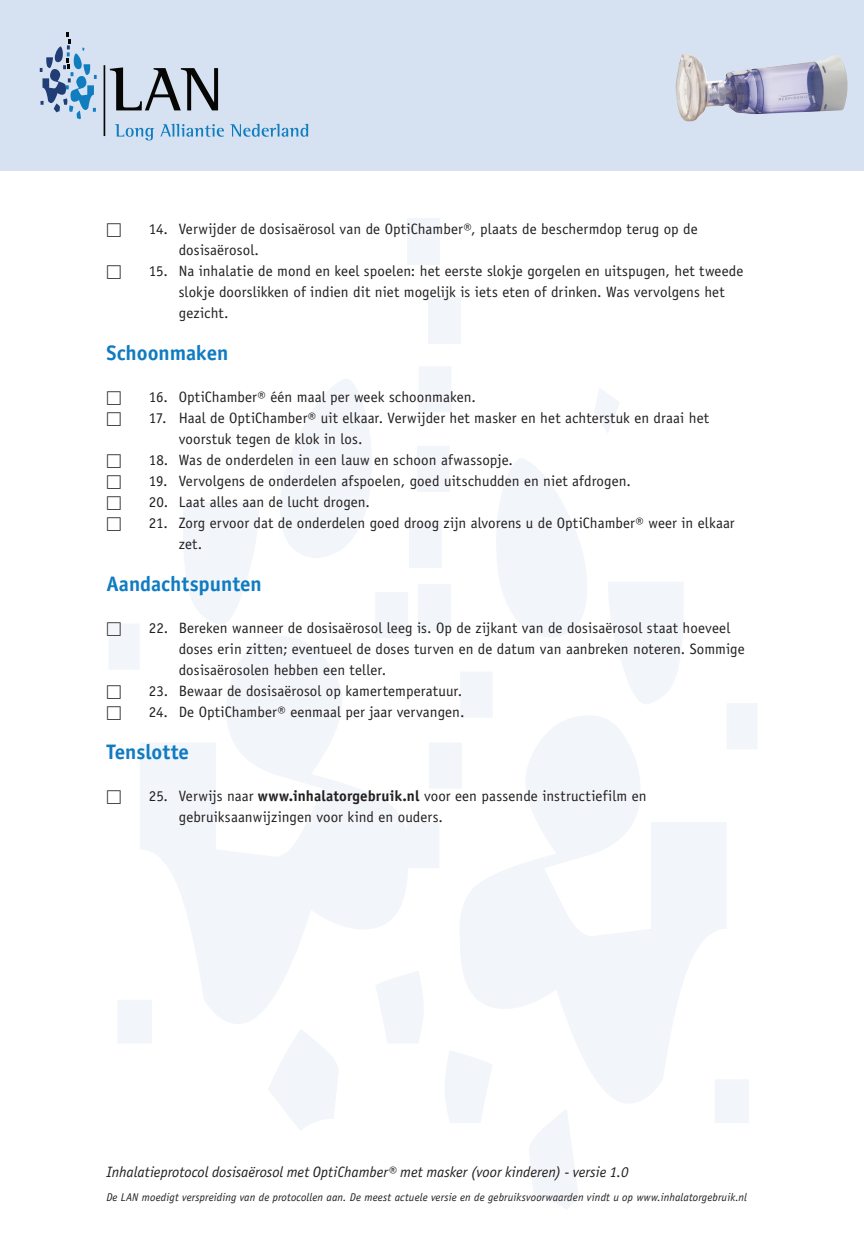
<style>
.page{position:relative;width:864px;height:1234px;background:#fff}
.page>*{position:absolute;margin:0;border:0;box-sizing:border-box;transform-origin:0 0}
.t1{font:700 21px "Officina Sans Std";color:#107bc1}
.t2{font:15px/21px "Officina Sans Std";letter-spacing:.005em;color:#231f20}
.t3{font:italic 15px "Officina Sans Std";color:#231f20}
.t4{font:15px "Universal Std Newswith Comm Pi";color:#231f20}
.t5{font:italic 11.25px "Officina Sans Std";letter-spacing:.01em;color:#231f20}
.s1{font-weight:700}
</style>
<div class="page">
<svg style="left:109px;top:367px;width:342px;height:763px"></svg>
<svg style="left:406px;top:387px;width:351px;height:823px"></svg>
<div style="left:407px;top:218px;width:33px;height:46px;background:#f2f5fa"></div>
<div style="left:418px;top:584px;width:32px;height:46px;background:#f2f5fa"></div>
<div style="left:428px;top:297px;width:33px;height:46px;background:#f2f5fa"></div>
<div style="left:409px;top:521px;width:32px;height:46px;background:#f2f5fa"></div>
<div style="left:0;top:0;width:863px;height:170px;background:#d6e2f2"></div>
<hr style="left:103px;top:65px;width:2px;height:71px;background:#060704">
<svg style="left:110px;top:67px;width:108px;height:43px"></svg>
<svg style="left:115px;top:124px;width:39px;height:16px"></svg>
<svg style="left:160px;top:124px;width:64px;height:13px"></svg>
<svg style="left:230px;top:124px;width:78px;height:13px"></svg>
<svg style="left:40px;top:32px;width:57px;height:87px"></svg>
<img style="left:675px;top:53px;width:173px;height:69px">
<p class="t4" style="left:106px;top:222px;width:16px">☐</p>
<p class="t2" style="left:179px;top:218px;width:520px;text-indent:-30px">14. Verwijder de dosisaërosol van de OptiChamber®, plaats de beschermdop terug op de dosisaërosol.</p>
<p class="t4" style="left:106px;top:264px;width:16px">☐</p>
<p class="t2" style="left:179px;top:260px;width:566px;text-indent:-30px">15. Na inhalatie de mond en keel spoelen: het eerste slokje gorgelen en uitspugen, het tweede slokje doorslikken of indien dit niet mogelijk is iets eten of drinken. Was vervolgens het gezicht.</p>
<h1 class="t1" style="left:106px;top:339px;width:123px">Schoonmaken</h1>
<p class="t4" style="left:106px;top:390px;width:16px">☐</p>
<p class="t2" style="left:149px;top:386px;width:328px">16. OptiChamber® één maal per week schoonmaken.</p>
<p class="t4" style="left:106px;top:411px;width:16px">☐</p>
<p class="t2" style="left:179px;top:407px;width:531px;text-indent:-30px">17. Haal de OptiChamber® uit elkaar. Verwijder het masker en het achterstuk en draai het voorstuk tegen de klok in los.</p>
<p class="t4" style="left:106px;top:453px;width:16px">☐</p>
<p class="t2" style="left:149px;top:449px;width:365px">18. Was de onderdelen in een lauw en schoon afwassopje.</p>
<p class="t4" style="left:106px;top:474px;width:16px">☐</p>
<p class="t2" style="left:149px;top:470px;width:483px">19. Vervolgens de onderdelen afspoelen, goed uitschudden en niet afdrogen.</p>
<p class="t4" style="left:106px;top:495px;width:16px">☐</p>
<p class="t2" style="left:149px;top:491px;width:222px">20. Laat alles aan de lucht drogen.</p>
<p class="t4" style="left:106px;top:516px;width:16px">☐</p>
<p class="t2" style="left:179px;top:512px;width:557px;text-indent:-30px">21. Zorg ervoor dat de onderdelen goed droog zijn alvorens u de Opt iChamber® weer in elkaar zet.</p>
<h1 class="t1" style="left:106px;top:570px;width:157px">Aandachtspunten</h1>
<p class="t4" style="left:106px;top:621px;width:16px">☐</p>
<p class="t2" style="left:179px;top:617px;width:567px;text-indent:-30px">22. Bereken wanneer de dosisaërosol leeg is. Op de zijkant van de dosisaërosol staat hoeveel doses erin zitten; eventueel de doses turven en de datum van aanbreken noteren. Sommige dosisaërosolen hebben een teller.</p>
<p class="t4" style="left:106px;top:684px;width:16px">☐</p>
<p class="t2" style="left:149px;top:680px;width:314px">23. Bewaar de dosisaërosol op kamertemperatuur.</p>
<p class="t4" style="left:106px;top:705px;width:16px">☐</p>
<p class="t2" style="left:149px;top:701px;width:317px">24. De OptiChamber® eenmaal per jaar vervangen.</p>
<h1 class="t1" style="left:106px;top:738px;width:84px">Tenslotte</h1>
<p class="t4" style="left:106px;top:789px;width:16px">☐</p>
<p class="t2" style="left:179px;top:785px;width:469px;text-indent:-30px">25. Verwijs naar <span class="s1">www.inhalatorgebruik.nl</span> voor een passende instructiefilm en gebruiksaanwijzingen voor kind en ouders.</p>
<p class="t3" style="left:106px;top:1162px;width:523px">Inhalatieprotocol dosisaërosol met OptiChamber® met masker (voor kinderen) - versie 1.0</p>
<p class="t5" style="left:106px;top:1189px;width:641px">De LAN moedigt verspreiding van de protocollen aan. De meest actuele versie en de gebruiksvoorwaarden vindt u op www.inhalatorgebruik.nl</p>
</div>
